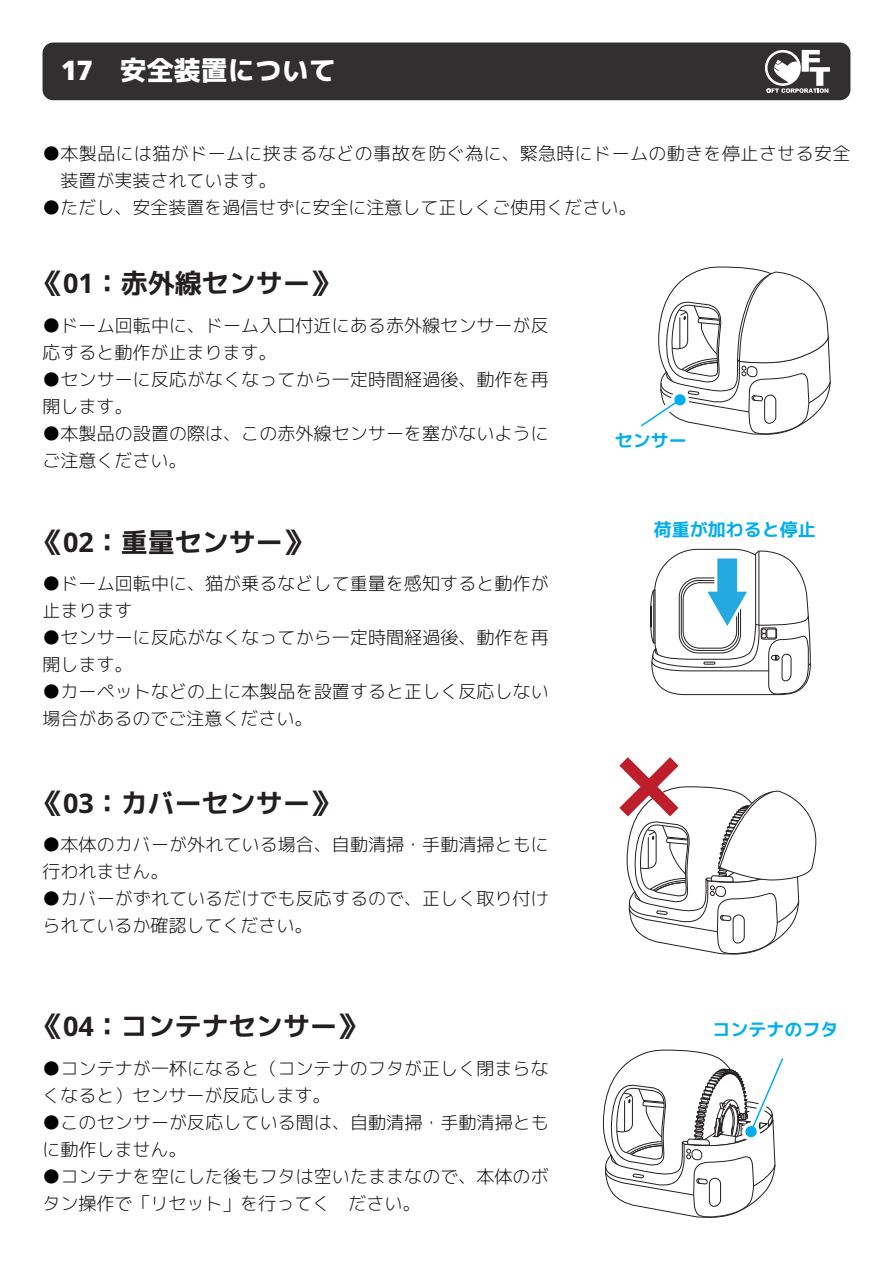
<style>
.page{position:relative;width:893px;height:1263px;background:#fff}
.page>*{position:absolute;margin:0;border:0;box-sizing:border-box;transform-origin:0 0}
.t1{font:700 27px "Koruri";color:#231f20}
.t2{font:800 27px "Koruri";color:#fff}
.t3{font:300 18px/27px "Koruri";letter-spacing:.005em;color:#030303}
.t4{font:700 18px "Koruri";color:#00aeef}
</style>
<div class="page">
<div style="left:43px;top:43px;width:807px;height:57px;background:#312f30;border-radius:11px"></div>
<svg style="left:765px;top:50px;width:65px;height:43px"></svg>
<svg style="left:603px;top:1049px;width:181px;height:169px"></svg>
<svg style="left:640px;top:266px;width:191px;height:169px"></svg>
<svg style="left:619px;top:757px;width:198px;height:198px"></svg>
<svg style="left:650px;top:548px;width:161px;height:147px"></svg>
<h1 class="t2" style="left:61px;top:49px;width:276px">17　安全装置について</h1>
<p class="t3" style="left:43px;top:140px;width:809px">●本製品には猫がドームに挟まるなどの事故を防ぐ為に、緊急時にドームの動きを停止させる安全　装置が実装されています。</p>
<p class="t3" style="left:43px;top:194px;width:596px">●ただし、安全装置を過信せずに安全に注意して正しくご使用ください。</p>
<h1 class="t1" style="left:36px;top:264px;width:302px">《01：赤外線センサー》</h1>
<p class="t3" style="left:43px;top:311px;width:508px">●ドーム回転中に、ドーム入口付近にある赤外線センサーが反応すると動作が止まります。</p>
<p class="t3" style="left:43px;top:365px;width:508px">●センサーに反応がなくなってから一定時間経過後、動作を再開します。</p>
<p class="t3" style="left:43px;top:419px;width:508px">●本製品の設置の際は、この赤外線センサーを塞がないようにご注意ください。</p>
<h1 class="t1" style="left:36px;top:523px;width:275px">《02：重量センサー》</h1>
<p class="t3" style="left:43px;top:570px;width:508px">●ドーム回転中に、猫が乗るなどして重量を感知すると動作が止まります</p>
<p class="t3" style="left:43px;top:624px;width:508px">●センサーに反応がなくなってから一定時間経過後、動作を再開します。</p>
<p class="t3" style="left:43px;top:678px;width:508px">●カーペットなどの上に本製品を設置すると正しく反応しない場合があるのでご注意ください。</p>
<h1 class="t1" style="left:36px;top:784px;width:302px">《03：カバーセンサー》</h1>
<p class="t3" style="left:43px;top:831px;width:508px">●本体のカバーが外れている場合、自動清掃・手動清掃ともに行われません。</p>
<p class="t3" style="left:43px;top:885px;width:508px">●カバーがずれているだけでも反応するので、正しく取り付けられているか確認してください。</p>
<h1 class="t1" style="left:36px;top:1007px;width:329px">《04：コンテナセンサー》</h1>
<p class="t3" style="left:43px;top:1054px;width:508px">●コンテナが一杯になると（コンテナのフタが正しく閉まらなくなると）センサーが反応します。</p>
<p class="t3" style="left:43px;top:1108px;width:508px">●このセンサーが反応している間は、自動清掃・手動清掃ともに動作しません。</p>
<p class="t3" style="left:43px;top:1162px;width:508px">●コンテナを空にした後もフタは空いたままなので、本体のボタン操作で「リセット」を行ってく　ださい。</p>
<p class="t4" style="left:615px;top:428px;width:73px">センサー</p>
<p class="t4" style="left:654px;top:516px;width:163px">荷重が加わると停止</p>
<p class="t4" style="left:712px;top:1017px;width:128px">コンテナのフタ</p>
</div>
